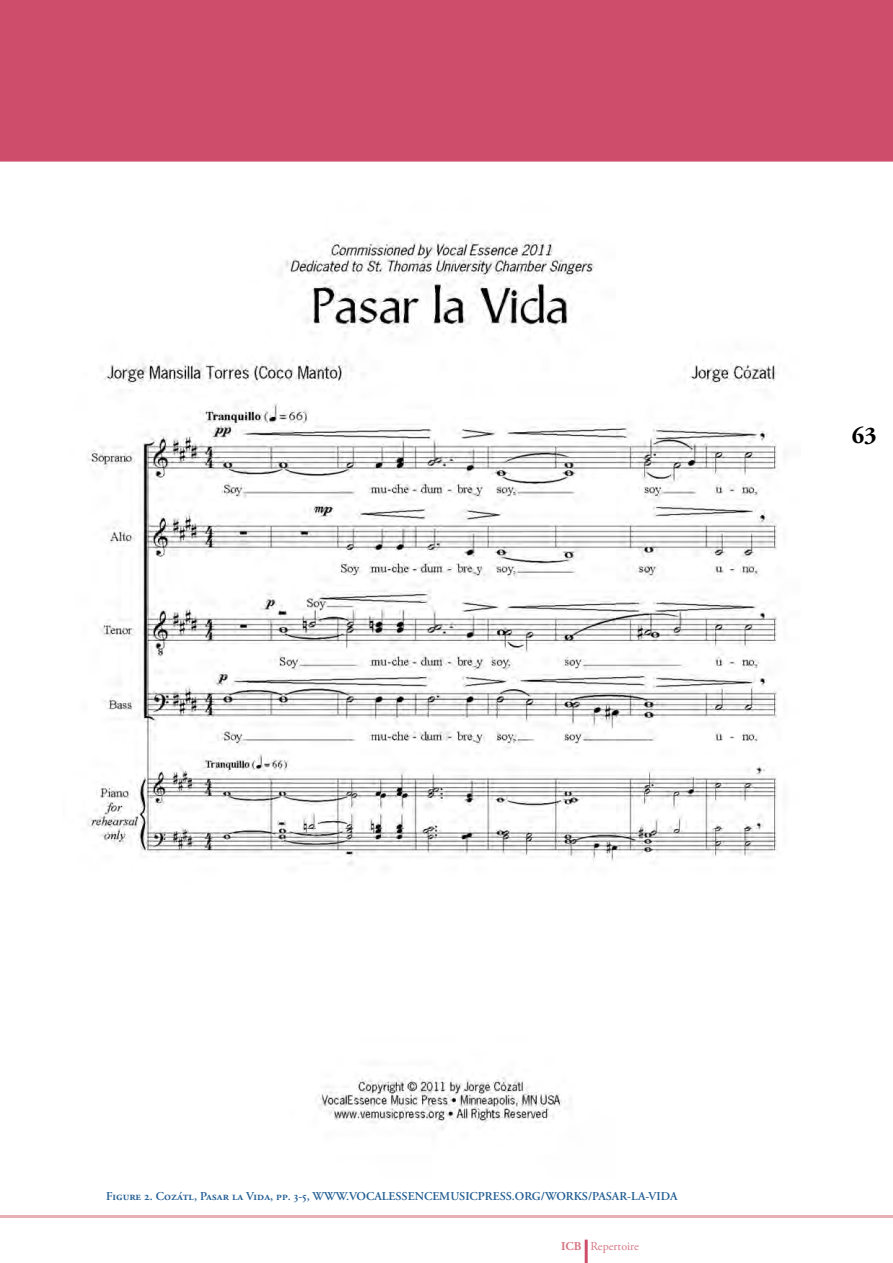
<style>
.page{position:relative;width:893px;height:1263px;background:#fff}
.page>*{position:absolute;margin:0;border:0;box-sizing:border-box;transform-origin:0 0}
.t1{font:700 24px "Adobe Garamond Pro";color:#000}
.t2{font:12px "Adobe Garamond Semibold SC";color:#235e93}
.t3{font:12px "Adobe Garamond Pro";color:#d67886}
.s1{font-weight:700}
</style>
<div class="page">
<div style="left:0;top:0;width:893px;height:162px;background:#cd4d6a"></div>
<hr style="left:585px;top:1239px;width:3px;height:24px;background:#cd4d6a">
<hr style="left:0;top:1215px;width:893px;height:3px;background:#e6b0b5">
<img style="left:87px;top:239px;width:690px;height:890px">
<p class="t1" style="left:852px;top:421px;width:26px">63</p>
<p class="t2" style="left:106px;top:1189px;width:573px">Figure 2. Cozátl, Pasar la Vida, pp. 3-5, WWW.VOCALESSENCEMUSICPRESS.ORG/WORKS/PASAR-LA-VIDA</p>
<p class="t3" style="left:561px;top:1239px;width:79px"><span class="s1">ICB</span> Repertoire</p>
</div>
